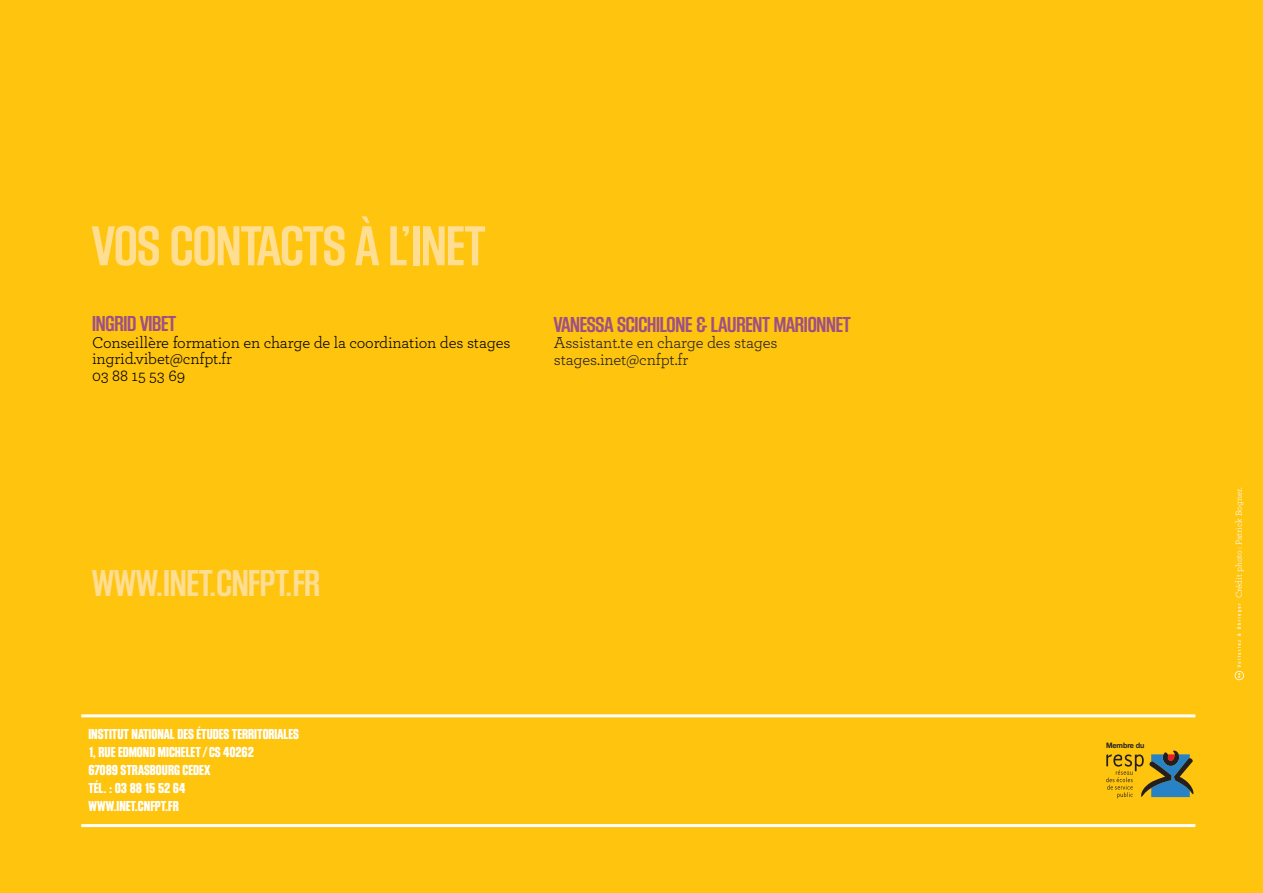
<style>
.page{position:relative;width:1263px;height:893px;background:#fec40e}
.page>*{position:absolute;margin:0;border:0;box-sizing:border-box;transform-origin:0 0}
.t1{font:58.5px "Block Gothic Bold Cond";letter-spacing:-.01em;color:#ffdd91}
.t2{font:39px "Block Gothic Bold Cond";letter-spacing:-.01em;color:#ffdd91}
.t3{font:22.5px "Block Gothic Bold Cond";letter-spacing:-.01em;color:#9e5085}
.t4{font:16.5px/16.5px "Archer";letter-spacing:-.01em;color:#000001}
.t5{font:16.5px/16.5px "Archer";letter-spacing:-.01em;color:#231f20}
.t6{font:15px/18px "Block Gothic Ex Bold Cond";color:#fff}
.t7{font:9px "Archer";color:#fff}
.t8{font:700 7.5px "Helvetica Neue";letter-spacing:-.01em;color:#231f20;scale:.96 1}
</style>
<div class="page">
<hr style="left:81px;top:714px;width:1114px;height:3px;background:#fff">
<hr style="left:81px;top:824px;width:1114px;height:3px;background:#fff">
<svg style="left:1106px;top:750px;width:88px;height:48px"></svg>
<svg style="left:1234px;top:604px;width:10px;height:76px"></svg>
<h1 class="t1" style="left:92px;top:215px;width:395px">VOS CONTACTS À L’INET</h1>
<h3 class="t3" style="left:92px;top:312px;width:86px">INGRID VIBET</h3>
<p class="t4" style="left:92px;top:333px;width:420px">Conseillère formation en charge de la coordination des stages ingrid.vibet@cnfpt.fr<br>03 88 15 53 69</p>
<h3 class="t3" style="left:554px;top:313px;width:299px">VANESSA SCICHILONE &amp; LAURENT MARIONNET</h3>
<p class="t5" style="left:554px;top:334px;width:225px">Assistant.te en charge des stages stages.inet@cnfpt.fr</p>
<h2 class="t2" style="left:92px;top:563px;width:230px">WWW.INET.CNFPT.FR</h2>
<p class="t6" style="left:88px;top:726px;width:212px">INSTITUT NATIONAL DES ÉTUDES TERRITORIALES<br>1, RUE EDMOND MICHELET / CS 40262<br>67089 STRASBOURG CEDEX<br>TÉL. : 03 88 15 52 64<br>WWW.INET.CNFPT.FR</p>
<p class="t8" style="left:1106px;top:739px;width:42px">Membre du</p>
<p class="t7" style="left:1232px;top:598px;width:112px;rotate:-90deg">Crédit photo : Patrick Bogner.</p>
</div>
